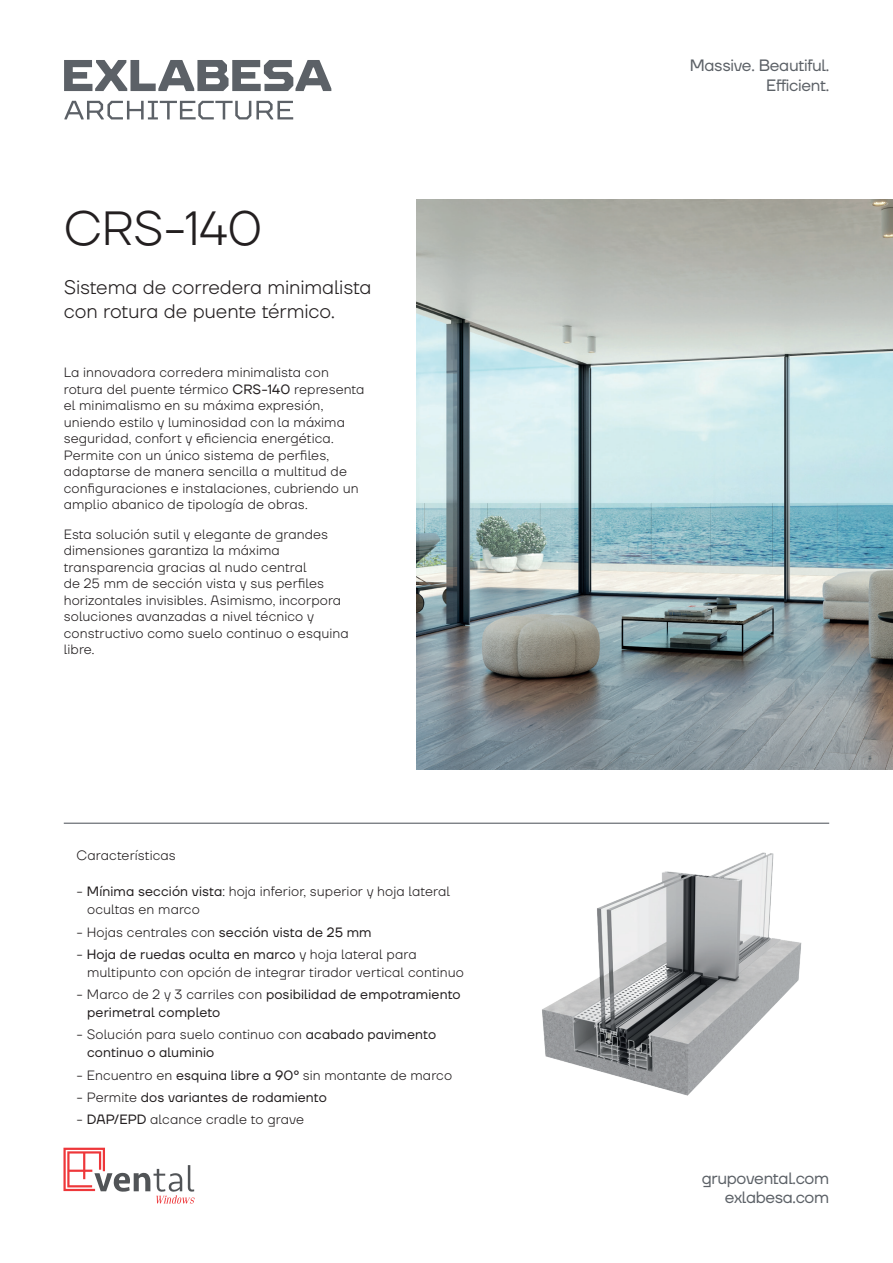
<style>
.page{position:relative;width:893px;height:1263px;background:#fff}
.page>*{position:absolute;margin:0;border:0;box-sizing:border-box;transform-origin:0 0}
.t1{font:300 48px "TT Firs Neue";letter-spacing:-.015em;color:#231f20}
.t2{font:300 19.5px/23.4px "TT Firs Neue";letter-spacing:-.005em;color:#231f20}
.t3{font:16.5px/19.8px "TT Firs Neue";letter-spacing:-.02em;color:#5c6167;text-align:right}
.t4{font:300 13.5px/16.5px "TT Firs Neue";letter-spacing:.005em;color:#231f20}
.t5{font:13.5px/18px "TT Firs Neue";letter-spacing:.01em;color:#231f20}
.s1{font-weight:400}
.s2{font-weight:300}
</style>
<div class="page">
<svg style="left:64px;top:60px;width:267px;height:31px"></svg>
<svg style="left:64px;top:101px;width:229px;height:18px"></svg>
<hr style="left:64px;top:823px;width:765px;height:1px;background:#5c6167">
<img style="left:417px;top:200px;width:476px;height:570px">
<img style="left:542px;top:852px;width:260px;height:244px">
<svg style="left:63px;top:1148px;width:132px;height:56px"></svg>
<h1 class="t1" style="left:64px;top:196px;width:200px">CRS-140</h1>
<h2 class="t2" style="left:64px;top:275px;width:309px">Sistema de corredera minimalista con rotura de puente térmico.</h2>
<p class="t4" style="left:64px;top:364px;width:302px">La innovadora corredera minimalista con rotura del puente térmico <span class="s1">CRS-140</span> representa el minimalismo en su máxima expresión, uniendo estilo y luminosidad con la máxima seguridad, confort y eficiencia energética.<br>Permite con un único sistema de perfiles, adaptarse de manera sencilla a multitud de configuraciones e instalaciones, cubriendo un amplio abanico de tipología de obras.</p>
<p class="t4" style="left:64px;top:525px;width:286px">Esta solución sutil y elegante de grandes dimensiones garantiza la máxima transparencia gracias al nudo central<br>de 25 mm de sección vista y sus perfiles horizontales invisibles. Asimismo, incorpora soluciones avanzadas a nivel técnico y constructivo como suelo continuo o esquina libre.</p>
<p class="t4" style="left:77px;top:847px;width:101px">Características</p>
<p class="t4" style="left:87px;top:882px;width:364px;line-height:18px;text-indent:-11px">- <span class="s1">Mínima sección vista</span>: hoja inferior, superior y hoja lateral ocultas en marco</p>
<p class="t4" style="left:77px;top:923px;width:297px">- Hojas centrales con <span class="s1">sección vista de 25 mm</span></p>
<p class="t4" style="left:87px;top:945px;width:378px;line-height:18px;text-indent:-11px">- <span class="s1">Hoja de ruedas oculta en marco</span> y hoja lateral para multipunto con opción de integrar tirador vertical continuo</p>
<p class="t5" style="left:87px;top:985px;width:375px;text-indent:-11px"><span class="s2">- Marco de 2 y 3 carriles con</span> posibilidad de empotramiento perimetral completo</p>
<p class="t5" style="left:87px;top:1025px;width:350px;text-indent:-11px"><span class="s2">- Solución para suelo continuo con</span> acabado pavimento continuo o aluminio</p>
<p class="t4" style="left:77px;top:1066px;width:377px">- Encuentro en <span class="s1">esquina libre a 90º</span> sin montante de marco</p>
<p class="t5" style="left:77px;top:1088px;width:252px"><span class="s2">- Permite</span> dos variantes de rodamiento</p>
<p class="t4" style="left:77px;top:1111px;width:229px">- <span class="s1">DAP/EPD</span> alcance cradle to grave</p>
<p class="t3" style="left:690px;top:55px;width:141px">Massive. Beautiful.<br>Efficient.</p>
<p class="t3" style="left:702px;top:1168px;width:129px">grupovental.com exlabesa.com</p>
</div>
